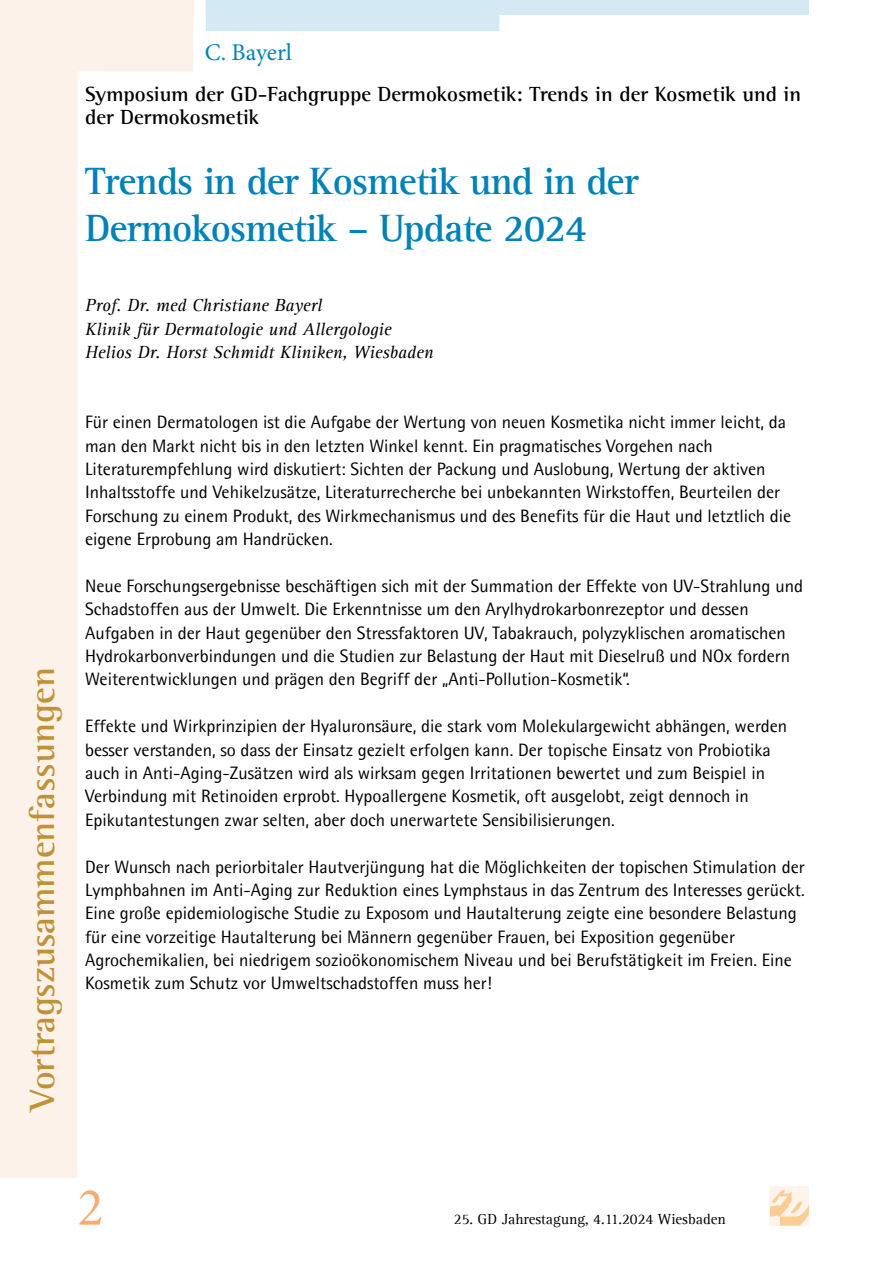
<style>
.page{position:relative;width:893px;height:1263px;background:#fff}
.page>*{position:absolute;margin:0;border:0;box-sizing:border-box;transform-origin:0 0}
.t1{font:54px "Minion Pro";color:#f5ac75}
.t2{font:700 39px/46.8px "Agfa Rotis Serif";letter-spacing:-.025em;color:#0082b8}
.t3{font:700 36px "Agfa Rotis Semi Serif";color:#bf9237}
.t4{font:24px "Minion Pro";letter-spacing:-.005em;color:#0082b8}
.t5{font:700 21px/23.4px "Agfa Rotis Semi Serif";color:#000}
.t6{font:18px/23.4px "Agfa Rotis Semisans";color:#000}
.t7{font:italic 18px/23.4px "Agfa Rotis Serif";color:#000}
.t8{font:15px "Agfa Rotis Serif";color:#000}
</style>
<div class="page">
<div style="left:770px;top:1186px;width:39px;height:39px;background:#fef4eb"></div>
<svg style="left:770px;top:1190px;width:39px;height:35px"></svg>
<svg style="left:0;top:0;width:194px;height:1178px"></svg>
<div style="left:0;top:0;width:193px;height:17px;background:#fcf2ea"></div>
<svg style="left:206px;top:0;width:603px;height:31px"></svg>
<h3 class="t3" style="left:21px;top:1111px;width:445px;rotate:-90deg">Vortragszusammenfassungen</h3>
<h3 class="t4" style="left:205px;top:36px;width:89px">C. Bayerl</h3>
<p class="t5" style="left:85px;top:82px;width:717px">Symposium der GD-Fachgruppe Dermokosmetik: Trends in der Kosmetik und in der Dermokosmetik</p>
<h2 class="t2" style="left:85px;top:159px;width:555px">Trends in der Kosmetik und in der<br>Dermokosmetik – Update 2024</h2>
<p class="t7" style="left:85px;top:294px;width:350px">Prof. Dr. med Christiane Bayerl<br>Klinik für Dermatologie und Allergologie<br>Helios Dr. Horst Schmidt Kliniken, Wiesbaden</p>
<p class="t6" style="left:85px;top:410px;width:708px">Für einen Dermatologen ist die Aufgabe der Wertung von neuen Kosmetika nicht immer leicht, da man den Markt nicht bis in den letzten Winkel kennt. Ein pragmatisches Vorgehen nach Literaturempfehlung wird diskutiert: Sichten der Packung und Auslobung, Wertung der aktiven Inhaltsstoffe und Vehikelzusätze, Literaturrecherche bei unbekannten Wirkstoffen, Beurteilen der Forschung zu einem Produkt, des Wirkmechanismus und des Benefits für die Haut und letztlich die eigene Erprobung am Handrücken.</p>
<p class="t6" style="left:85px;top:574px;width:719px">Neue Forschungsergebnisse beschäftigen sich mit der Summation der Effekte von UV-Strahlung und Schadstoffen aus der Umwelt. Die Erkenntnisse um den Arylhydrokarbonrezeptor und dessen Aufgaben in der Haut gegenüber den Stressfaktoren UV, Tabakrauch, polyzyklischen aromatischen Hydrokarbonverbindungen und die Studien zur Belastung der Haut mit Dieselruß und NOx fordern Weiterentwicklungen und prägen den Begriff der „Anti-Pollution-Kosmetik“.</p>
<p class="t6" style="left:85px;top:714px;width:703px">Effekte und Wirkprinzipien der Hyaluronsäure, die stark vom Molekulargewicht abhängen, werden besser verstanden, so dass der Einsatz gezielt erfolgen kann. Der topische Einsatz von Probiotika auch in Anti-Aging-Zusätzen wird als wirksam gegen Irritationen bewertet und zum Beispiel in Verbindung mit Retinoiden erprobt. Hypoallergene Kosmetik, oft ausgelobt, zeigt dennoch in Epikutantestungen zwar selten, aber doch unerwartete Sensibilisierungen.</p>
<p class="t6" style="left:85px;top:854px;width:721px">Der Wunsch nach periorbitaler Hautverjüngung hat die Möglichkeiten der topischen Stimulation der Lymphbahnen im Anti-Aging zur Reduktion eines Lymphstaus in das Zentrum des Interesses gerückt.<br>Eine große epidemiologische Studie zu Exposom und Hautalterung zeigte eine besondere Belastung für eine vorzeitige Hautalterung bei Männern gegenüber Frauen, bei Exposition gegenüber Agrochemikalien, bei niedrigem sozioökonomischem Niveau und bei Berufstätigkeit im Freien. Eine Kosmetik zum Schutz vor Umweltschadstoffen muss her!</p>
<h1 class="t1" style="left:78px;top:1171px;width:27px">2</h1>
<p class="t8" style="left:454px;top:1210px;width:273px">25. GD Jahrestagung, 4.11.2024 Wiesbaden</p>
</div>
